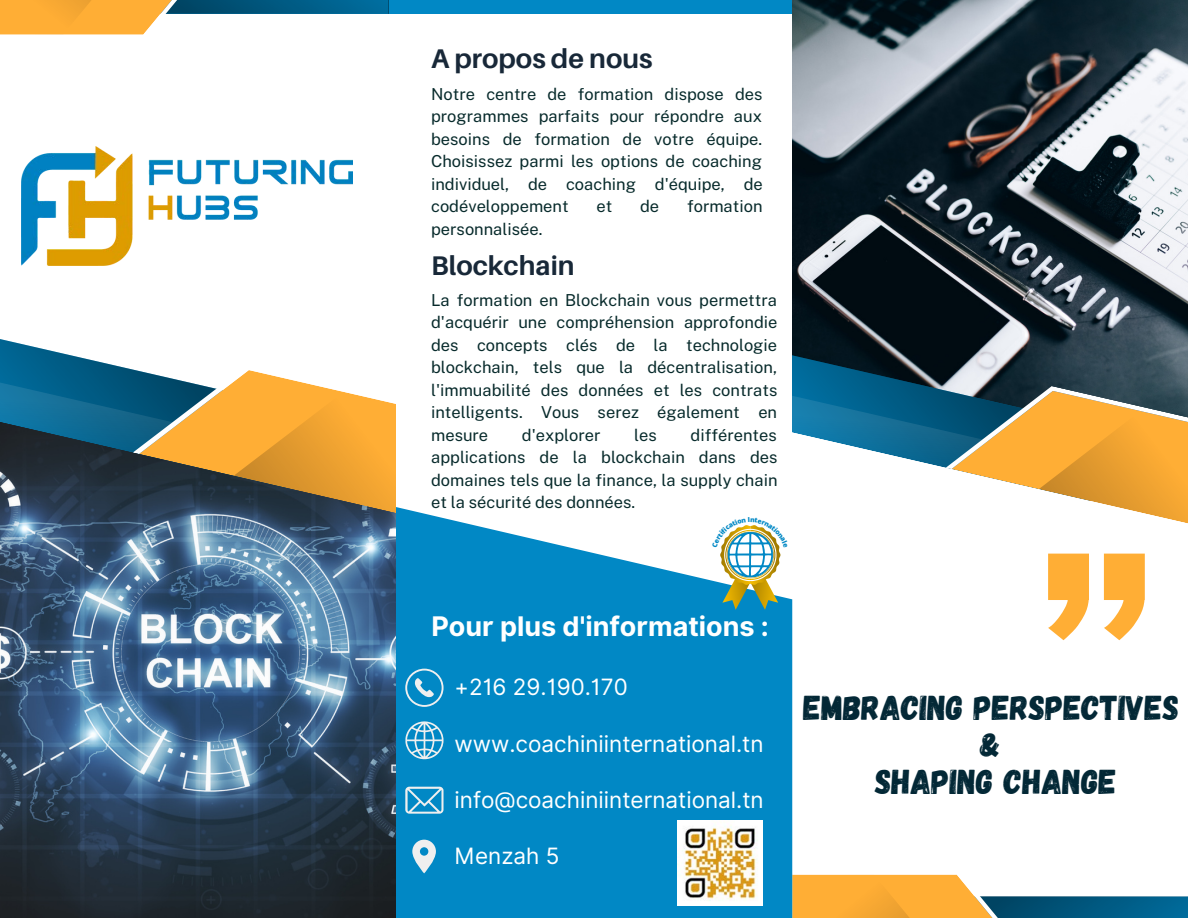
<style>
.page{position:relative;width:1188px;height:918px;background:#fff}
.page>*{position:absolute;margin:0;border:0;box-sizing:border-box;transform-origin:0 0}
.t1{font:34.5px "Gagalin";color:#032836}
.t2{font:700 27px "Aileron";color:#182838}
.t3{font:700 27px "Inter";color:#fff}
.t4{font:22.5px "Inter";color:#fff}
.t5{font:16.5px/22.5px "Public Sans";color:#072a2b;text-align:justify}
</style>
<div class="page">
<img style="left:792px;top:0;width:396px;height:367px">
<img style="left:0;top:517px;width:396px;height:401px">
<svg style="left:792px;top:353px;width:315px;height:14px;background:#2d414c"></svg>
<svg style="left:792px;top:870px;width:396px;height:48px"></svg>
<svg style="left:0;top:339px;width:133px;height:31px"></svg>
<svg style="left:0;top:370px;width:133px;height:147px;background:#1b4c66"></svg>
<svg style="left:133px;top:369px;width:263px;height:148px;background:#b18f55"></svg>
<div style="left:161px;top:0;width:631px;height:14px;background:#0188c5"></div>
<svg style="left:0;top:0;width:389px;height:35px"></svg>
<svg style="left:396px;top:507px;width:396px;height:411px;background:#1691c9"></svg>
<svg style="left:405px;top:669px;width:39px;height:38px"></svg>
<svg style="left:405px;top:721px;width:39px;height:40px;background:#4ea9d2"></svg>
<svg style="left:405px;top:787px;width:39px;height:27px"></svg>
<svg style="left:412px;top:840px;width:24px;height:33px"></svg>
<img style="left:677px;top:820px;width:86px;height:86px">
<img style="left:22px;top:147px;width:330px;height:118px">
<svg style="left:712px;top:367px;width:476px;height:273px"></svg>
<p class="t2" style="left:431px;top:42px;width:223px">A propos de nous</p>
<p class="t5" style="left:431px;top:83px;width:333px">Notre centre de formation dispose des programmes parfaits pour répondre aux besoins de formation de votre équipe.<br>Choisissez parmi les options de coaching individuel, de coaching d'équipe, de codéveloppement</p>
<p class="t5" style="left:596px;top:195px;width:17px">et</p>
<p class="t5" style="left:640px;top:195px;width:21px">de</p>
<p class="t5" style="left:687px;top:195px;width:77px">formation</p>
<p class="t5" style="left:431px;top:218px;width:113px">personnalisée.</p>
<p class="t2" style="left:431px;top:249px;width:145px">Blockchain</p>
<p class="t5" style="left:431px;top:289px;width:348px">La formation en Blockchain vous permettra d'acquérir une compréhension approfondie des concepts clés de la technologie blockchain, tels que la décentralisation, l'immuabilité des données et les contrats intelligents. Vous serez également en mesure</p>
<p class="t5" style="left:431px;top:424px;width:348px;text-indent:259px">différentes applications de la blockchain dans des domaines tels que la finance, la supply chain et la sécurité des données.</p>
<p class="t5" style="left:522px;top:424px;width:80px">d'explorer</p>
<p class="t5" style="left:634px;top:424px;width:24px">les</p>
<p class="t3" style="left:431px;top:610px;width:339px">Pour plus d'informations :</p>
<p class="t4" style="left:455px;top:674px;width:175px">+216 29.190.170</p>
<p class="t4" style="left:455px;top:730px;width:311px">www.coachiniinternational.tn</p>
<p class="t4" style="left:455px;top:786px;width:311px">info@coachiniinternational.tn</p>
<p class="t4" style="left:455px;top:843px;width:106px">Menzah 5</p>
<p class="t1" style="left:804px;top:685px;width:377px">EMBRACING PERSPECTIVES</p>
<p class="t1" style="left:980px;top:722px;width:22px">&amp;</p>
<p class="t1" style="left:875px;top:759px;width:243px">SHAPING CHANGE</p>
</div>
